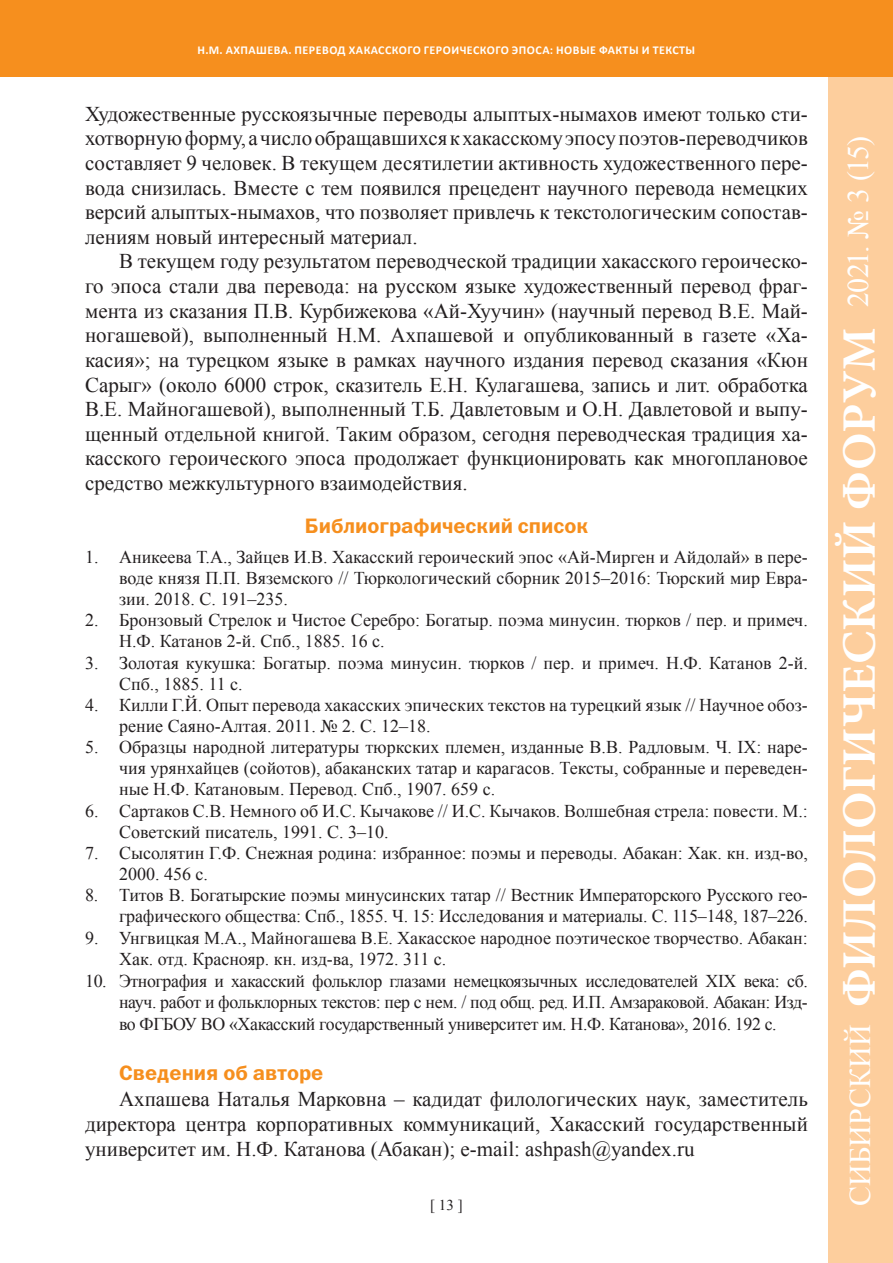
<style>
.page{position:relative;width:893px;height:1263px;background:#fff}
.page>*{position:absolute;margin:0;border:0;box-sizing:border-box;transform-origin:0 0}
.t1{font:700 48px "Minion Pro";color:#fff}
.t2{font:30px "Times New Roman";letter-spacing:-.005em;color:#fff}
.t3{font:21px/24.6px "Times New Roman";color:#231f20;text-align:justify}
.t4{font:21px "ez Franklin Goth Demi";color:#f68f1e}
.t5{font:18px/21.1px "Times New Roman";color:#231f20}
.t6{font:15px "Times New Roman";color:#231f20}
.t7{font:700 12px "Calibri";letter-spacing:.04em;color:#fff}
</style>
<div class="page">
<div style="left:828px;top:0;width:65px;height:1263px;background:#fdce9d"></div>
<div style="left:0;top:0;width:893px;height:77px;background:#f68f1e"></div>
<p class="t7" style="left:198px;top:43px;width:52px">Н.М. Ахпашева</p>
<p class="t7" style="left:288px;top:43px;width:36px">. Перевод</p>
<p class="t7" style="left:349px;top:43px;width:16px">хакасского</p>
<p class="t7" style="left:424px;top:43px;width:28px">героического</p>
<p class="t7" style="left:512px;top:43px;width:9px">эпоса</p>
<p class="t7" style="left:550px;top:43px;width:15px">: нов</p>
<p class="t7" style="left:580px;top:43px;width:28px">ые факт</p>
<p class="t7" style="left:629px;top:43px;width:32px">ы и текст</p>
<p class="t7" style="left:686px;top:43px;width:11px">ы</p>
<p class="t3" style="left:85px;top:101px;width:724px">Художественные русскоязычные переводы алыптых-нымахов имеют только сти&shy;хотворную форму, а число обращавшихся к хакасскому эпосу поэтов-переводчиков составляет 9 человек. В текущем десятилетии активность художественного пере&shy;вода снизилась. Вместе с тем появился прецедент научного перевода немецких версий алыптых-нымахов, что позволяет привлечь к текстологическим сопостав&shy;лениям новый интересный материал.</p>
<p class="t3" style="left:85px;top:249px;width:724px;text-indent:34px">В текущем году результатом переводческой традиции хакасского героическо&shy;го эпоса стали два перевода: на русском языке художественный перевод фраг&shy;мента из сказания П.В. Курбижекова «Ай-Хуучин» (научный перевод В.Е. Май&shy;ногашевой), выполненный Н.М. Ахпашевой и опубликованный в газете «Ха&shy;касия»; на турецком языке в рамках научного издания перевод сказания «Кюн Сарыг» (около 6000 строк, сказитель Е.Н. Кулагашева, запись и лит. обработка В.Е. Майногашевой), выполненный Т.Б. Давлетовым и О.Н. Давлетовой и выпу&shy;щенный отдельной книгой. Таким образом, сегодня переводческая традиция ха&shy;касского героического эпоса продолжает функционировать как многоплановое средство межкультурного взаимодействия.</p>
<p class="t4" style="left:305px;top:514px;width:285px">Библиографический список</p>
<p class="t5" style="left:119px;top:546px;width:690px;text-align:justify;text-indent:-34px">1. Аникеева Т.А., Зайцев И.В. Хакасский героический эпос «Ай-Мирген и Айдолай» в пере&shy;воде князя П.П. Вяземского // Тюркологический сборник 2015–2016: Тюрский мир Евра&shy;зии. 2018. С. 191–235.</p>
<p class="t5" style="left:119px;top:609px;width:690px;text-indent:-34px">2. Бронзовый Стрелок и Чистое Серебро: Богатыр. поэма минусин. тюрков / пер. и примеч.<br>Н.Ф. Катанов 2-й. Спб., 1885. 16 с.</p>
<p class="t5" style="left:119px;top:652px;width:690px;text-indent:-34px">3. Золотая кукушка: Богатыр. поэма минусин. тюрков / пер. и примеч. Н.Ф. Катанов 2-й.<br>Спб., 1885. 11 с.</p>
<p class="t5" style="left:119px;top:694px;width:690px;text-indent:-34px">4. Килли Г.Й. Опыт перевода хакасских эпических текстов на турецкий язык // Научное обоз&shy;рение Саяно-Алтая. 2011. № 2. С. 12–18.</p>
<p class="t5" style="left:119px;top:736px;width:690px;text-align:justify;text-indent:-34px">5. Образцы народной литературы тюркских племен, изданные В.В. Радловым. Ч. IX: наре&shy;чия урянхайцев (сойотов), абаканских татар и карагасов. Тексты, собранные и переведен&shy;ные Н.Ф. Катановым. Перевод. Спб., 1907. 659 с.</p>
<p class="t5" style="left:119px;top:800px;width:690px;text-indent:-34px">6. Сартаков С.В. Немного об И.С. Кычакове // И.С. Кычаков. Волшебная стрела: повести. М.:<br>Советский писатель, 1991. С. 3–10.</p>
<p class="t5" style="left:119px;top:842px;width:690px;text-indent:-34px">7. Сысолятин Г.Ф. Снежная родина: избранное: поэмы и переводы. Абакан: Хак. кн. изд-во,<br>2000. 456 с.</p>
<p class="t5" style="left:85px;top:884px;width:724px;text-align:right">8. Титов В. Богатырские поэмы минусинских татар // Вестник Императорского Русского гео&shy;графического общества: Спб., 1855. Ч. 15: Исследования и материалы. С. 115–148, 187–226.</p>
<p class="t5" style="left:119px;top:926px;width:690px;line-height:21.6px;text-indent:-34px">9. Унгвицкая М.А., Майногашева В.Е. Хакасское народное поэтическое творчество. Абакан:<br>Хак. отд. Краснояр. кн. изд-ва, 1972. 311 с.</p>
<p class="t5" style="left:119px;top:970px;width:690px;line-height:21.6px;text-align:justify;text-indent:-34px">10. Этнография и хакасский фольклор глазами немецкоязычных исследователей XIX века: сб. науч. работ и фольклорных текстов: пер с нем. / под общ. ред. И.П. Амзараковой. Абакан: Изд&shy;во ФГБОУ ВО «Хакасский государственный университет им. Н.Ф. Катанова», 2016. 192 с.</p>
<p class="t4" style="left:119px;top:1061px;width:206px">Сведения об авторе</p>
<p class="t3" style="left:85px;top:1085px;width:724px;line-height:25.2px;text-indent:34px">Ахпашева Наталья Марковна – кадидат филологических наук, заместитель директора центра корпоративных коммуникаций, Хакасский государственный университет им. Н.Ф. Катанова (Абакан); e-mail: ashpash@yandex.ru</p>
<p class="t6" style="left:430px;top:1194px;width:34px">[ 13 ]</p>
<h2 class="t2" style="left:838px;top:307px;width:173px;rotate:-90deg">2021. № 3 (15)</h2>
<h1 class="t1" style="left:831px;top:1007px;width:681px;rotate:-90deg">ФИЛОЛОГИЧЕСКИЙ ФОРУМ</h1>
<h2 class="t2" style="left:840px;top:1206px;width:183px;rotate:-90deg">СИБИРСКИЙ</h2>
</div>
